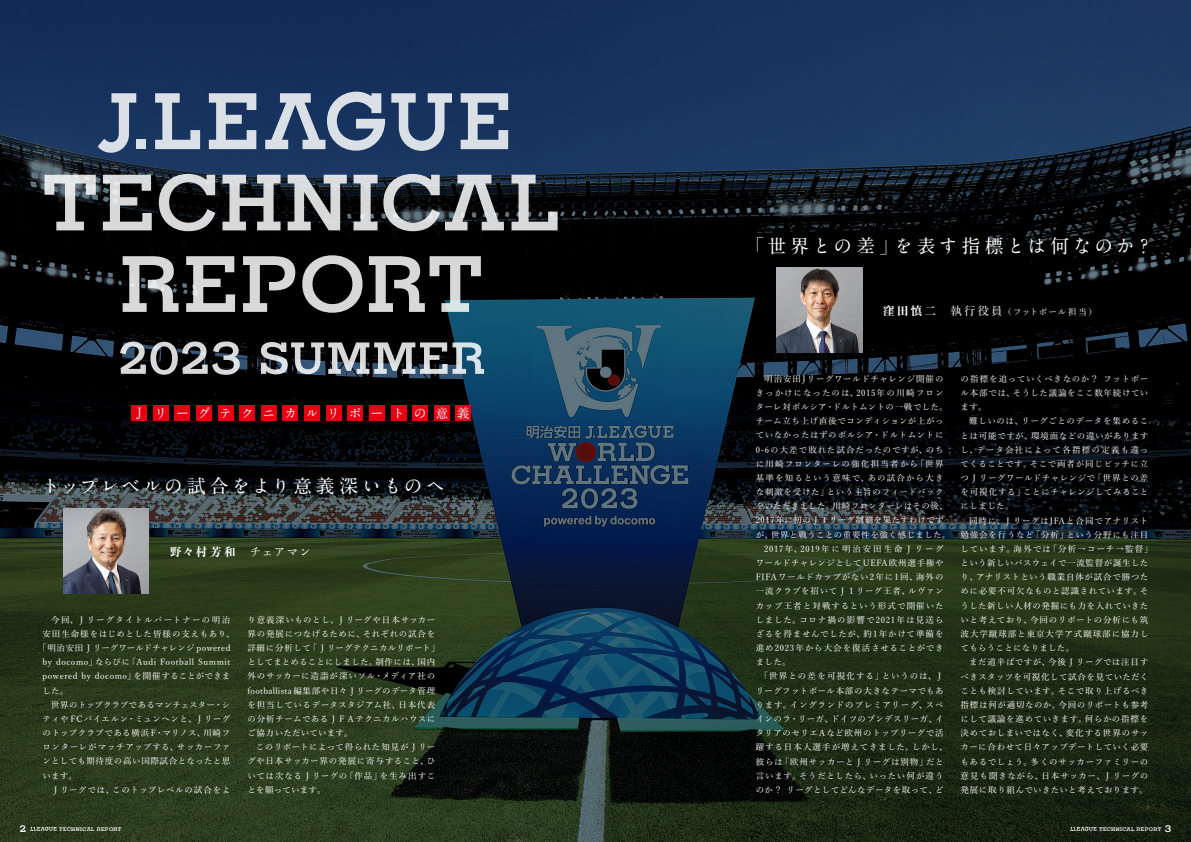
<style>
.page{position:relative;width:1191px;height:842px;background:#fff}
.page>*{position:absolute;margin:0;border:0;box-sizing:border-box;transform-origin:0 0}
.t1{font:89.6px/81.5px "JLEAGUEB Medium";letter-spacing:.03em;color:#fff;text-align:center}
.t2{font:50.5px "JLEAGUEB Medium";letter-spacing:.035em;color:#fff}
.t3{font:700 18.8px "A1 Mincho Std";letter-spacing:.165em;color:#fff}
.t4{font:700 18.8px "A1 Mincho Std";letter-spacing:.145em;color:#fff}
.t5{font:700 12.8px "A1 Mincho Std";letter-spacing:.695em;color:#fff}
.t6{font:800 11.3px "Yu Min";letter-spacing:.21em;color:#fff}
.t7{font:500 11.3px "Yu Min";letter-spacing:.08em;color:#fff}
.t8{font:10.6px "JLEAGUEA Medium";color:#fff}
.t9{font:500 8.5px/14.2px "Yu Min";letter-spacing:.07em;color:#fff;text-align:justify}
.t10{font:500 8.5px/14.2px "Yu Min";letter-spacing:.05em;color:#fff}
.t11{font:500 8.5px "Yu Min";letter-spacing:.035em;color:#fff}
.t12{font:500 8.5px "Yu Min";letter-spacing:.03em;color:#fff}
.t13{font:500 8.5px "Yu Min";letter-spacing:.12em;color:#fff}
.t14{font:500 8.5px "Yu Min";letter-spacing:.04em;color:#fff}
.t15{font:500 8.5px "Yu Min";letter-spacing:.045em;color:#fff}
.t16{font:500 8.5px "Yu Min";letter-spacing:.135em;color:#fff}
.t17{font:500 8.5px "Yu Min";letter-spacing:.115em;color:#fff}
.t18{font:500 8.5px "Yu Min";letter-spacing:.18em;color:#fff}
.t19{font:500 8.5px "Yu Min";letter-spacing:.09em;color:#fff}
.t20{font:500 8.5px "Yu Min";letter-spacing:.02em;color:#fff}
.t21{font:500 8.5px "Yu Min";letter-spacing:.15em;color:#fff}
.t22{font:500 8.5px "Yu Min";letter-spacing:.145em;color:#fff}
.t23{font:500 8.5px "Yu Min";letter-spacing:.125em;color:#fff}
.t24{font:500 8.5px "Yu Min";letter-spacing:.14em;color:#fff}
.t25{font:500 8.5px "Yu Min";letter-spacing:.1em;color:#fff}
.t26{font:5.8px "JLEAGUEB Medium";letter-spacing:.07em;color:#fff}
.s1{font-family:"JLEAGUEA Medium"}
.s2{font-family:"Koz Go Pro";font-weight:200}
.s3{font-size:11.3px}
.s4{font-family:"JLEAGUEA Medium";font-size:10.6px}
</style>
<div class="page">
<img style="left:0;top:0;width:1191px;height:842px">
<img style="left:777px;top:268px;width:85px;height:85px">
<img style="left:64px;top:509px;width:85px;height:85px">
<svg style="left:98px;top:93px;width:38px;height:61px;background:#627693"></svg>
<div style="left:136px;top:140px;width:9px;height:9px;background:#dbe0e6"></div>
<svg style="left:209px;top:93px;width:47px;height:56px;background:#8997ad"></svg>
<svg style="left:265px;top:92px;width:120px;height:59px;background:#6f809b"></svg>
<svg style="left:391px;top:93px;width:61px;height:58px;background:#697b97"></svg>
<svg style="left:460px;top:93px;width:48px;height:56px;background:#8796ac"></svg>
<svg style="left:155px;top:93px;width:45px;height:56px;background:#6c7e99"></svg>
<div style="left:131px;top:405px;width:16px;height:16px;background:#e60012"></div>
<div style="left:153px;top:405px;width:16px;height:16px;background:#e60012"></div>
<div style="left:175px;top:405px;width:15px;height:16px;background:#e60012"></div>
<div style="left:196px;top:405px;width:16px;height:16px;background:#e60012"></div>
<div style="left:218px;top:405px;width:15px;height:16px;background:#e60012"></div>
<div style="left:239px;top:405px;width:16px;height:16px;background:#e60012"></div>
<div style="left:261px;top:405px;width:16px;height:16px;background:#e60012"></div>
<div style="left:283px;top:405px;width:15px;height:16px;background:#e60012"></div>
<div style="left:304px;top:405px;width:16px;height:16px;background:#e60012"></div>
<div style="left:326px;top:405px;width:15px;height:16px;background:#e60012"></div>
<div style="left:347px;top:405px;width:16px;height:16px;background:#e60012"></div>
<div style="left:369px;top:405px;width:16px;height:16px;background:#e60012"></div>
<div style="left:391px;top:405px;width:15px;height:16px;background:#e60012"></div>
<div style="left:412px;top:405px;width:16px;height:16px;background:#e60012"></div>
<div style="left:434px;top:405px;width:15px;height:16px;background:#e60012"></div>
<div style="left:455px;top:405px;width:16px;height:16px;background:#e60012"></div>
<svg style="left:30px;top:827px;width:27px;height:4px"></svg>
<svg style="left:1069px;top:827px;width:27px;height:4px"></svg>
<h1 class="t1" style="left:43px;top:160px;width:518px"><span class="s1">T</span>ECHNICAL<br>REPOR<span class="s1">T</span></h1>
<h2 class="t2" style="left:117px;top:329px;width:370px">2023 SUMMER</h2>
<h3 class="t5" style="left:133px;top:403px;width:338px">Ｊリーグテクニカルリポートの意義</h3>
<h3 class="t4" style="left:42px;top:471px;width:404px">トップレベルの試合をより意義深いものへ</h3>
<h3 class="t6" style="left:170px;top:543px;width:67px">野々村芳和</h3>
<h3 class="t7" style="left:250px;top:541px;width:62px">チェアマン</h3>
<p class="t16" style="left:51px;top:612px;width:181px">今回、Ｊリーグタイトルパートナーの明治</p>
<p class="t9" style="left:43px;top:626px;width:194px">安田生命様をはじめとした皆様の支えもあり、</p>
<p class="t12" style="left:38px;top:640px;width:194px">「明治安田Ｊリーグワールドチャレンジ powered</p>
<p class="t9" style="left:43px;top:654px;width:189px">by docomo」ならびに「Audi Football Summit</p>
<p class="t9" style="left:43px;top:668px;width:189px">powered by docomo」を開催することができま</p>
<p class="t9" style="left:43px;top:682px;width:27px">した。</p>
<p class="t20" style="left:51px;top:697px;width:181px">世界のトップクラブであるマンチェスター・シ</p>
<p class="t9" style="left:43px;top:711px;width:189px">ティや FCバイエルン・ミュンヘンと、Ｊリーグ</p>
<p class="t15" style="left:43px;top:725px;width:189px">のトップクラブである横浜 F・マリノス、川崎フ</p>
<p class="t9" style="left:43px;top:739px;width:189px">ロンターレがマッチアップする、サッカーファ</p>
<p class="t9" style="left:43px;top:753px;width:189px">ンとしても期待度の高い国際試合となったと思</p>
<p class="t9" style="left:43px;top:767px;width:36px">います。</p>
<p class="t9" style="left:51px;top:782px;width:181px">Ｊリーグでは、このトップレベルの試合をよ</p>
<p class="t10" style="left:247px;top:612px;width:194px">り意義深いものとし、Ｊリーグや日本サッカー界の発展につなげるために、それぞれの試合を詳細に分析して「Ｊリーグテクニカルリポート」としてまとめることにしました。制作には、国内外のサッカーに造詣が深いソル・メディア社のfootballista 編集部や日々Ｊリーグのデータ管理を担当しているデータスタジアム社、日本代表の分析チームであるＪＦＡテクニカルハウスにご協力いただいています。</p>
<p class="t9" style="left:247px;top:739px;width:189px;text-indent:9px">このリポートによって得られた知見がＪリーグや日本サッカー界の発展に寄与すること、ひいては次なるＪリーグの「作品」を生み出すことを願っています。</p>
<h3 class="t3" style="left:745px;top:230px;width:410px"><span class="s2">「</span>世界との差<span class="s2">」</span>を表す指標とは何なのか？</h3>
<h3 class="t6" style="left:883px;top:302px;width:54px">窪田慎二</h3>
<p class="t25" style="left:950px;top:304px;width:148px"><span class="s3">執行役員</span>（フットボール担当）</p>
<p class="t9" style="left:764px;top:371px;width:181px">明治安田Jリーグワールドチャレンジ開催の</p>
<p class="t17" style="left:755px;top:385px;width:189px">きっかけになったのは、2015年の川崎フロン</p>
<p class="t12" style="left:755px;top:399px;width:194px">ターレ対ボルシア・ドルトムントの一戦でした。</p>
<p class="t9" style="left:755px;top:413px;width:189px">チーム立ち上げ直後でコンディションが上がっ</p>
<p class="t9" style="left:755px;top:427px;width:189px">ていなかったはずのボルシア・ドルトムントに</p>
<p class="t13" style="left:755px;top:442px;width:189px">0-6の大差で敗れた試合だったのですが、のち</p>
<p class="t21" style="left:755px;top:456px;width:189px">に川崎フロンターレの強化担当者から「世界</p>
<p class="t22" style="left:755px;top:470px;width:189px">基準を知るという意味で、あの試合から大き</p>
<p class="t9" style="left:755px;top:484px;width:189px">な刺激を受けた」という主旨のフィードバック</p>
<p class="t11" style="left:755px;top:498px;width:193px">をいただきました。川崎フロンターレはその後、</p>
<p class="t11" style="left:755px;top:512px;width:189px">2017年に初のＪ１リーグ制覇を果たすわけです</p>
<p class="t9" style="left:755px;top:527px;width:196px">が、世界と戦うことの重要性を強く感じました。</p>
<p class="t18" style="left:764px;top:541px;width:181px">2017年、2019年に明治安田生命Ｊリーグ</p>
<p class="t14" style="left:755px;top:555px;width:189px">ワールドチャレンジとしてUEFA欧州選手権や</p>
<p class="t9" style="left:755px;top:569px;width:189px">FIFAワールドカップがない2年に1回、海外の</p>
<p class="t10" style="left:755px;top:583px;width:189px">一流クラブを招いてＪ１リーグ王者、ルヴァン</p>
<p class="t23" style="left:755px;top:597px;width:189px">カップ王者と対戦するという形式で開催いた</p>
<p class="t16" style="left:755px;top:612px;width:189px">しました。コロナ禍の影響で2021年は見送ら</p>
<p class="t9" style="left:755px;top:626px;width:189px">ざるを得ませんでしたが、約1年かけて準備を</p>
<p class="t19" style="left:755px;top:640px;width:189px">進め2023年から大会を復活させることができ</p>
<p class="t9" style="left:755px;top:654px;width:37px">ました。</p>
<p class="t24" style="left:760px;top:668px;width:185px">「世界との差を可視化する」というのは、Ｊ</p>
<p class="t14" style="left:755px;top:683px;width:189px">リーグフットボール本部の大きなテーマでもあ</p>
<p class="t9" style="left:755px;top:697px;width:189px">ります。イングランドのプレミアリーグ、スペ</p>
<p class="t11" style="left:755px;top:711px;width:189px">インのラ・リーガ、ドイツのブンデスリーガ、イ</p>
<p class="t15" style="left:755px;top:725px;width:189px">タリアのセリエAなど欧州のトップリーグで活</p>
<p class="t13" style="left:755px;top:739px;width:194px">躍する日本人選手が増えてきました。しかし、</p>
<p class="t9" style="left:755px;top:753px;width:189px">彼らは「欧州サッカーとＪリーグは別物」だと</p>
<p class="t9" style="left:755px;top:768px;width:189px">言います。そうだとしたら、いったい何が違う</p>
<p class="t11" style="left:755px;top:782px;width:189px">のか？ リーグとしてどんなデータを取って、ど</p>
<p class="t9" style="left:960px;top:371px;width:189px">の指標を追っていくべきなのか？ フットボール本部では、そうした議論をここ数年続けています。</p>
<p class="t9" style="left:960px;top:413px;width:189px;text-indent:9px">難しいのは、リーグごとのデータを集めることは可能ですが、環境面などの違いがありますし、データ会社によって各指標の定義も違ってくることです。そこで両者が同じピッチに立つＪリーグワールドチャレンジで「世界との差を可視化する」ことにチャレンジしてみることにしました。</p>
<p class="t9" style="left:960px;top:512px;width:194px;text-align:left;text-indent:9px">同時に、ＪリーグはJFAと合同でアナリスト勉強会を行うなど「分析」という分野にも注目しています。海外では「分析→コーチ→監督」という新しいパスウェイで一流監督が誕生したり、アナリストという職業自体が試合で勝つために必要不可欠なものと認識されています。そうした新しい人材の発掘にも力を入れていきたいと考えており、今回のリポートの分析にも筑波大学蹴球部と東京大学ア式蹴球部に協力してもらうことになりました。</p>
<p class="t9" style="left:960px;top:654px;width:189px;text-indent:9px">まだ道半ばですが、今後Ｊリーグでは注目すべきスタッツを可視化して試合を見ていただくことも検討しています。そこで取り上げるべき指標は何が適切なのか。今回のリポートも参考にして議論を進めていきます。何らかの指標を決めておしまいではなく、変化する世界のサッカーに合わせて日々アップデートしていく必要もあるでしょう。多くのサッカーファミリーの意見も聞きながら、日本サッカー、Ｊリーグの発展に取り組んでいきたいと考えております。</p>
<p class="t8" style="left:20px;top:823px;width:8px">2</p>
<p class="t26" style="left:59px;top:825px;width:64px"><span class="s1">T</span>ECHNICAL REPOR<span class="s1">T</span></p>
<p class="t26" style="left:1099px;top:825px;width:74px"><span class="s1">T</span>ECHNICAL REPOR<span class="s1">T</span> <span class="s4">3</span></p>
</div>
